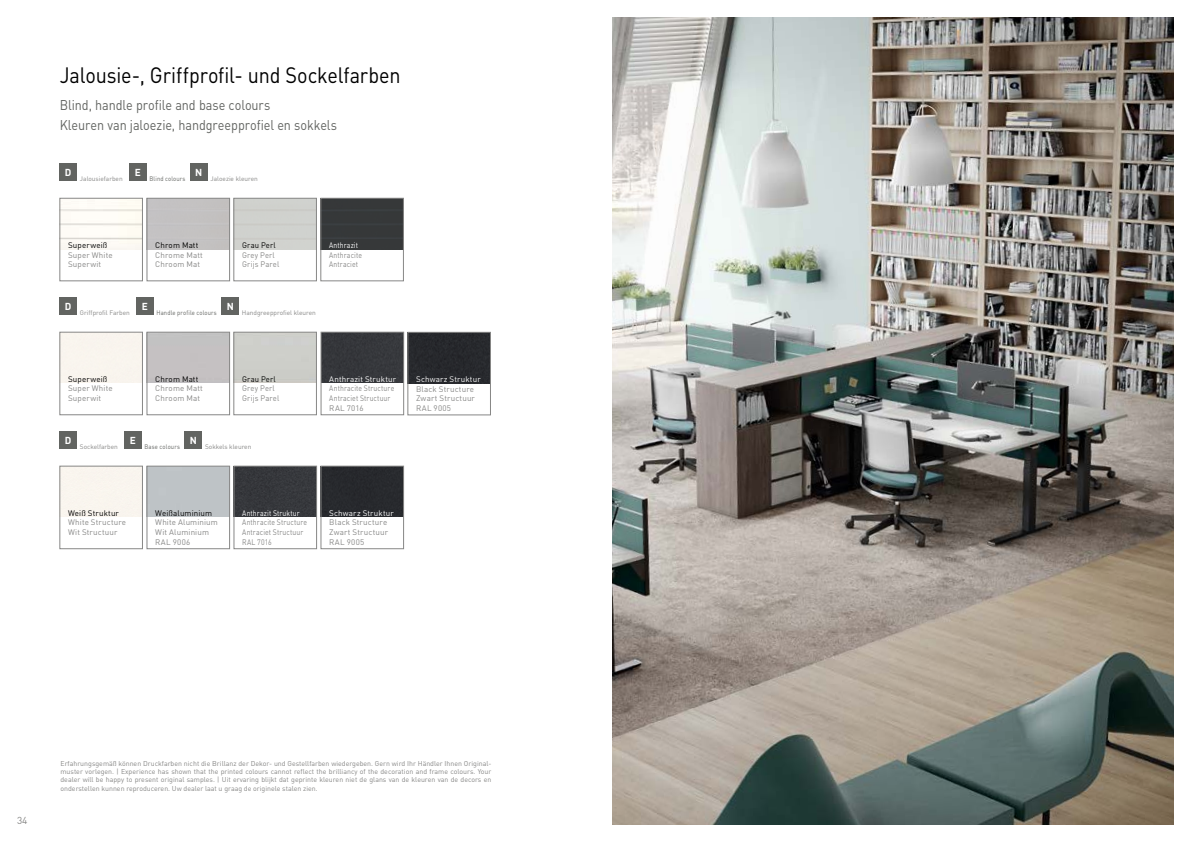
<style>
.page{position:relative;width:1191px;height:842px;background:#fff}
.page>*{position:absolute;margin:0;border:0;box-sizing:border-box;transform-origin:0 0}
.t1{font:22px "DINOT";letter-spacing:-.005em;color:#000;scale:.9 1}
.t2{font:14px/20px "DINOT";letter-spacing:-.005em;color:#626461;scale:.9 1}
.t3{font:700 10px "DINOT";color:#fff}
.t4{font:10px "DINOT";color:#878786}
.t5{font:8px/9.6px "DINOT";letter-spacing:.015em;color:#878786}
.t6{font:8px/9.6px "DINOT";letter-spacing:.015em;color:#878786;scale:.86 1}
.t7{font:8px "DINOT";letter-spacing:.015em;color:#000}
.t8{font:8px "DINOT";letter-spacing:.015em;color:#fff}
.t9{font:8px/9.6px "DINOT";letter-spacing:.015em;color:#878786;scale:.95 1}
.t10{font:8px "DINOT";letter-spacing:.015em;color:#fff;scale:.86 1}
.t11{font:8px "DINOT";letter-spacing:.015em;color:#000;scale:.95 1}
.t12{font:7px/8.4px "DINOT";color:#878786;text-align:justify}
.t13{font:6.5px "DINOT";color:#878786}
.t14{font:6.5px "DINOT";letter-spacing:.025em;color:#626461;scale:.9 1}
</style>
<div class="page">
<div style="left:60px;top:164px;width:17px;height:17px;background:#626461"></div>
<div style="left:129px;top:164px;width:17px;height:17px;background:#626461"></div>
<div style="left:190px;top:164px;width:17px;height:17px;background:#626461"></div>
<div style="left:60px;top:198px;width:83px;height:83px;border:1px solid #878786"></div>
<div style="left:147px;top:198px;width:83px;height:83px;border:1px solid #878786"></div>
<div style="left:233px;top:198px;width:84px;height:83px;border:1px solid #878786"></div>
<div style="left:322px;top:200px;width:80px;height:49px;background:#363839"></div>
<div style="left:320px;top:198px;width:84px;height:83px;border:1px solid #878786"></div>
<div style="left:60px;top:298px;width:17px;height:17px;background:#626461"></div>
<div style="left:136px;top:298px;width:17px;height:17px;background:#626461"></div>
<div style="left:222px;top:298px;width:17px;height:17px;background:#626461"></div>
<div style="left:60px;top:332px;width:83px;height:83px;border:1px solid #878786"></div>
<div style="left:147px;top:332px;width:83px;height:83px;border:1px solid #878786"></div>
<div style="left:233px;top:332px;width:84px;height:83px;border:1px solid #878786"></div>
<div style="left:323px;top:334px;width:79px;height:49px;background:#35373b"></div>
<div style="left:321px;top:332px;width:83px;height:83px;border:1px solid #878786"></div>
<div style="left:60px;top:432px;width:17px;height:17px;background:#626461"></div>
<div style="left:124px;top:432px;width:17px;height:17px;background:#626461"></div>
<div style="left:185px;top:432px;width:17px;height:17px;background:#626461"></div>
<div style="left:60px;top:466px;width:83px;height:83px;border:1px solid #878786"></div>
<div style="left:147px;top:466px;width:83px;height:83px;border:1px solid #878786"></div>
<div style="left:236px;top:468px;width:79px;height:49px;background:#36383c"></div>
<div style="left:234px;top:466px;width:83px;height:83px;border:1px solid #878786"></div>
<div style="left:323px;top:468px;width:79px;height:49px;background:#27292d"></div>
<div style="left:321px;top:466px;width:83px;height:83px;border:1px solid #878786"></div>
<div style="left:409px;top:334px;width:80px;height:49px;background:#27282c"></div>
<div style="left:407px;top:332px;width:84px;height:83px;border:1px solid #878786"></div>
<img style="left:612px;top:17px;width:562px;height:808px">
<h1 class="t1" style="left:60px;top:58px;width:380px">Jalousie-, Griffprofil- und Sockelfarben</h1>
<h2 class="t2" style="left:60px;top:94px;width:310px">Blind, handle profile and base colours<br>Kleuren van jaloezie, handgreepprofiel en sokkels</h2>
<h3 class="t3" style="left:65px;top:165px;width:8px">D</h3>
<p class="t13" style="left:80px;top:174px;width:44px">Jalousiefarben</p>
<h3 class="t3" style="left:135px;top:165px;width:8px">E</h3>
<p class="t14" style="left:149px;top:174px;width:42px">Blind colours</p>
<h3 class="t3" style="left:195px;top:165px;width:9px">N</h3>
<p class="t13" style="left:211px;top:174px;width:49px">Jaloezie kleuren</p>
<p class="t7" style="left:68px;top:239px;width:41px">Superweiß</p>
<p class="t5" style="left:68px;top:249px;width:46px">Super White<br>Superwit</p>
<p class="t7" style="left:155px;top:239px;width:45px">Chrom Matt</p>
<p class="t5" style="left:155px;top:249px;width:49px">Chrome Matt<br>Chroom Mat</p>
<p class="t11" style="left:242px;top:239px;width:37px">Grau Perl</p>
<p class="t9" style="left:242px;top:249px;width:41px">Grey Perl<br>Grijs Parel</p>
<p class="t10" style="left:329px;top:239px;width:35px">Anthrazit</p>
<p class="t6" style="left:329px;top:249px;width:40px">Anthracite<br>Antraciet</p>
<h3 class="t3" style="left:65px;top:299px;width:8px">D</h3>
<p class="t13" style="left:80px;top:308px;width:51px">Griffprofil Farben</p>
<h3 class="t3" style="left:142px;top:299px;width:8px">E</h3>
<p class="t14" style="left:157px;top:308px;width:68px">Handle profile colours</p>
<h3 class="t3" style="left:227px;top:299px;width:9px">N</h3>
<p class="t13" style="left:242px;top:308px;width:75px">Handgreepprofiel kleuren</p>
<p class="t7" style="left:68px;top:373px;width:41px">Superweiß</p>
<p class="t5" style="left:68px;top:383px;width:46px">Super White<br>Superwit</p>
<p class="t7" style="left:155px;top:373px;width:45px">Chrom Matt</p>
<p class="t5" style="left:155px;top:383px;width:49px">Chrome Matt<br>Chroom Mat</p>
<p class="t11" style="left:242px;top:373px;width:37px">Grau Perl</p>
<p class="t9" style="left:242px;top:383px;width:41px">Grey Perl<br>Grijs Parel</p>
<p class="t8" style="left:329px;top:373px;width:68px">Anthrazit Struktur</p>
<p class="t6" style="left:329px;top:383px;width:77px">Anthracite Structure<br>Antraciet Structuur<br>RAL 7016</p>
<p class="t8" style="left:416px;top:373px;width:66px">Schwarz Struktur</p>
<p class="t5" style="left:416px;top:383px;width:60px;text-align:justify">Black Structure Zwart Structuur RAL 9005</p>
<h3 class="t3" style="left:65px;top:433px;width:8px">D</h3>
<p class="t13" style="left:80px;top:442px;width:39px">Sockelfarben</p>
<h3 class="t3" style="left:130px;top:433px;width:8px">E</h3>
<p class="t14" style="left:144px;top:442px;width:41px">Base colours</p>
<h3 class="t3" style="left:190px;top:433px;width:9px">N</h3>
<p class="t13" style="left:205px;top:442px;width:48px">Sokkels kleuren</p>
<p class="t7" style="left:68px;top:507px;width:52px">Weiß Struktur</p>
<p class="t5" style="left:68px;top:517px;width:60px">White Structure<br>Wit Structuur</p>
<p class="t7" style="left:155px;top:507px;width:58px">Weißaluminium</p>
<p class="t5" style="left:155px;top:517px;width:64px">White Aluminium<br>Wit Aluminium<br>RAL 9006</p>
<p class="t10" style="left:242px;top:507px;width:68px">Anthrazit Struktur</p>
<p class="t6" style="left:242px;top:517px;width:77px">Anthracite Structure<br>Antraciet Structuur<br>RAL 7016</p>
<p class="t8" style="left:329px;top:507px;width:66px">Schwarz Struktur</p>
<p class="t5" style="left:329px;top:517px;width:60px;text-align:justify">Black Structure Zwart Structuur RAL 9005</p>
<h3 class="t4" style="left:17px;top:813px;width:12px">34</h3>
<p class="t12" style="left:60px;top:758px;width:432px">Erfahrungsgemäß können Druckfarben nicht die Brillanz der Dekor- und Gestellfarben wiedergeben. Gern wird Ihr Händler Ihnen Original&shy;muster vorlegen. | Experience has shown that the printed colours cannot reflect the brilliancy of the decoration and frame colours. Your dealer will be happy to present original samples. | Uit ervaring blijkt dat geprinte kleuren niet de glans van de kleuren van de decors en onderstellen kunnen reproduceren. Uw dealer laat u graag de originele stalen zien.</p>
</div>
